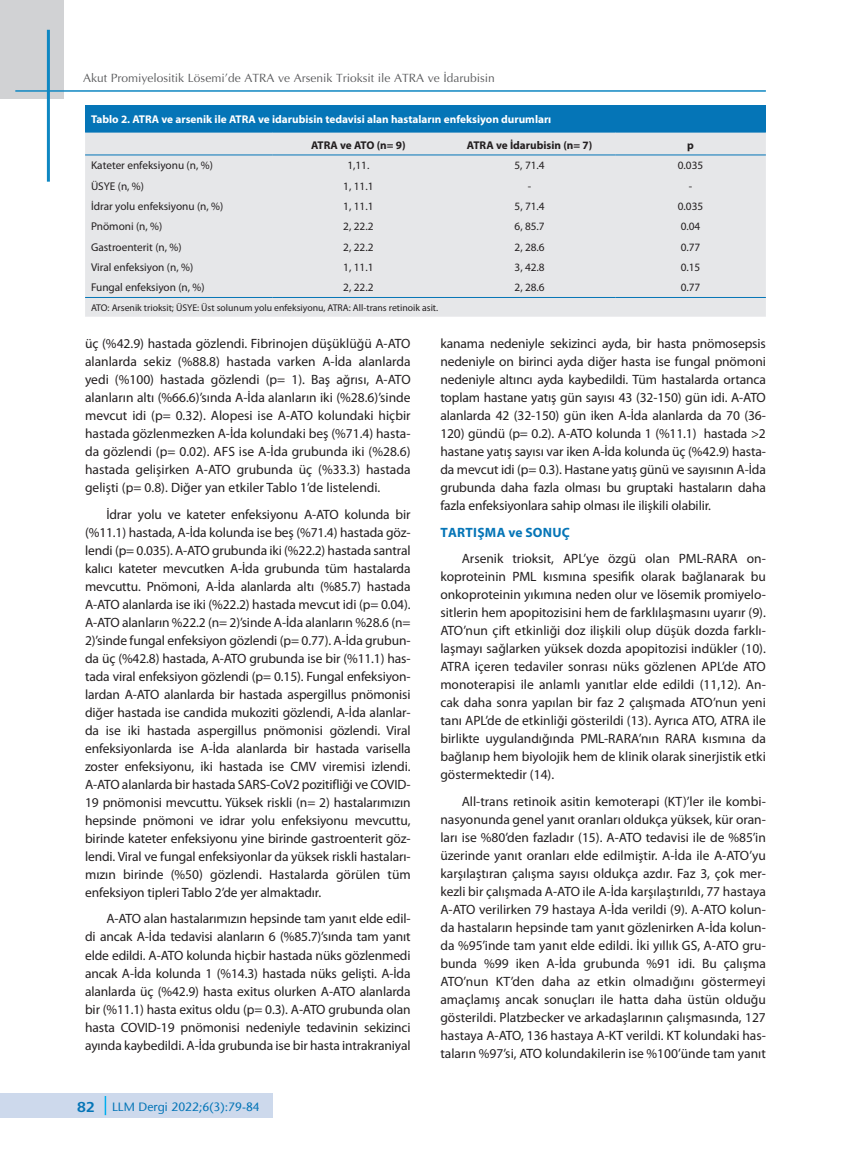
<style>
.page{position:relative;width:851px;height:1149px;background:#fff}
.page>*{position:absolute;margin:0;border:0;box-sizing:border-box;transform-origin:0 0}
.t1{font:13.5px/18px "Myriad Pro";color:#231f20;text-align:justify}
.t2{font:700 13.5px "Myriad Pro";letter-spacing:.02em;color:#0575b7}
.t3{font:12px "Optima Tr";color:#57585a}
.t4{font:500 12px "Stone Sans Std";color:#0575b7}
.t5{font:11.25px "Myriad Pro";color:#231f20}
.t6{font:700 11.25px "Myriad Pro";color:#fff}
.t7{font:700 11.25px "Myriad Pro";color:#231f20}
.t8{font:9.75px "Myriad Pro";color:#231f20}
.s1{font-family:"Frutiger Next Pro";font-weight:700;font-size:15px}
</style>
<div class="page">
<div style="left:0;top:0;width:64px;height:99px;background:#d1d2d4"></div>
<div style="left:0;top:1092px;width:273px;height:25px;background:#cdd9ec"></div>
<hr style="left:15px;top:90px;width:750px;height:2px;background:#0e87c2">
<svg style="left:105px;top:1096px;width:1px;height:18px"></svg>
<hr style="left:47px;top:30px;width:3px;height:152px;background:#0e87c2">
<div style="left:85px;top:106px;width:680px;height:26px;background:#0575b7"></div>
<div style="left:85px;top:133px;width:680px;height:183px;background:#e6e7e9"></div>
<hr style="left:85px;top:132px;width:188px;height:1px;background:#0575b7">
<hr style="left:273px;top:132px;width:171px;height:1px;background:#0575b7">
<hr style="left:444px;top:132px;width:171px;height:1px;background:#0575b7">
<hr style="left:615px;top:132px;width:150px;height:1px;background:#0575b7">
<hr style="left:85px;top:154px;width:188px;height:1px;background:#0575b7">
<hr style="left:273px;top:154px;width:171px;height:1px;background:#0575b7">
<hr style="left:444px;top:154px;width:171px;height:1px;background:#0575b7">
<hr style="left:615px;top:154px;width:150px;height:1px;background:#0575b7">
<hr style="left:85px;top:297px;width:188px;height:1px;background:#0575b7">
<hr style="left:273px;top:297px;width:171px;height:1px;background:#0575b7">
<hr style="left:444px;top:297px;width:171px;height:1px;background:#0575b7">
<hr style="left:615px;top:297px;width:150px;height:1px;background:#0575b7">
<p class="t3" style="left:83px;top:71px;width:413px">Akut Promiyelositik Lösemi’de ATRA ve Arsenik Trioksit ile ATRA ve İdarubisin</p>
<p class="t6" style="left:91px;top:113px;width:462px">Tablo 2. ATRA ve arsenik ile ATRA ve idarubisin tedavisi alan hastaların enfeksiyon durumları</p>
<p class="t7" style="left:311px;top:139px;width:96px">ATRA ve ATO (n= 9)</p>
<p class="t7" style="left:467px;top:139px;width:127px">ATRA ve İdarubisin (n= 7)</p>
<p class="t7" style="left:687px;top:139px;width:8px">p</p>
<p class="t5" style="left:91px;top:159px;width:123px">Kateter enfeksiyonu (n, %)</p>
<p class="t5" style="left:347px;top:159px;width:23px">1,11.</p>
<p class="t5" style="left:514px;top:159px;width:32px">5, 71.4</p>
<p class="t5" style="left:677px;top:159px;width:27px">0.035</p>
<p class="t5" style="left:91px;top:180px;width:55px">ÜSYE (n, %)</p>
<p class="t5" style="left:343px;top:180px;width:32px">1, 11.1</p>
<p class="t5" style="left:528px;top:180px;width:5px">-</p>
<p class="t5" style="left:688px;top:180px;width:5px">-</p>
<p class="t5" style="left:91px;top:200px;width:134px">İdrar yolu enfeksiyonu (n, %)</p>
<p class="t5" style="left:343px;top:200px;width:32px">1, 11.1</p>
<p class="t5" style="left:514px;top:200px;width:32px">5, 71.4</p>
<p class="t5" style="left:677px;top:200px;width:27px">0.035</p>
<p class="t5" style="left:91px;top:220px;width:73px">Pnömoni (n, %)</p>
<p class="t5" style="left:343px;top:220px;width:32px">2, 22.2</p>
<p class="t5" style="left:514px;top:220px;width:32px">6, 85.7</p>
<p class="t5" style="left:680px;top:220px;width:21px">0.04</p>
<p class="t5" style="left:91px;top:241px;width:92px">Gastroenterit (n, %)</p>
<p class="t5" style="left:343px;top:241px;width:32px">2, 22.2</p>
<p class="t5" style="left:514px;top:241px;width:32px">2, 28.6</p>
<p class="t5" style="left:680px;top:241px;width:21px">0.77</p>
<p class="t5" style="left:91px;top:261px;width:104px">Viral enfeksiyon (n, %)</p>
<p class="t5" style="left:343px;top:261px;width:32px">1, 11.1</p>
<p class="t5" style="left:514px;top:261px;width:32px">3, 42.8</p>
<p class="t5" style="left:680px;top:261px;width:21px">0.15</p>
<p class="t5" style="left:91px;top:281px;width:115px">Fungal enfeksiyon (n, %)</p>
<p class="t5" style="left:343px;top:281px;width:32px">2, 22.2</p>
<p class="t5" style="left:514px;top:281px;width:32px">2, 28.6</p>
<p class="t5" style="left:680px;top:281px;width:21px">0.77</p>
<p class="t8" style="left:91px;top:302px;width:348px">ATO: Arsenik trioksit; ÜSYE: Üst solunum yolu enfeksiyonu, ATRA: All-trans retinoik asit.</p>
<p class="t1" style="left:85px;top:335px;width:327px">üç (%42.9) hastada gözlendi. Fibrinojen düşüklüğü A-ATO alanlarda sekiz (%88.8) hastada varken A-İda alanlarda yedi (%100) hastada gözlendi (p= 1). Baş ağrısı, A-ATO alanların altı (%66.6)’sında A-İda alanların iki (%28.6)’sinde mevcut idi (p= 0.32). Alopesi ise A-ATO kolundaki hiçbir hastada gözlenmezken A-İda kolundaki beş (%71.4) hasta&shy;da gözlendi (p= 0.02). AFS ise A-İda grubunda iki (%28.6) hastada gelişirken A-ATO grubunda üç (%33.3) hastada gelişti (p= 0.8). Diğer yan etkiler Tablo 1’de listelendi.</p>
<p class="t1" style="left:85px;top:505px;width:327px;text-indent:21px">İdrar yolu ve kateter enfeksiyonu A-ATO kolunda bir (%11.1) hastada, A-İda kolunda ise beş (%71.4) hastada göz&shy;lendi (p= 0.035). A-ATO grubunda iki (%22.2) hastada santral kalıcı kateter mevcutken A-İda grubunda tüm hastalarda mevcuttu. Pnömoni, A-İda alanlarda altı (%85.7) hastada A-ATO alanlarda ise iki (%22.2) hastada mevcut idi (p= 0.04).<br>A-ATO alanların %22.2 (n= 2)’sinde A-İda alanların %28.6 (n= 2)’sinde fungal enfeksiyon gözlendi (p= 0.77). A-İda grubun&shy;da üç (%42.8) hastada, A-ATO grubunda ise bir (%11.1) has&shy;tada viral enfeksiyon gözlendi (p= 0.15). Fungal enfeksiyon&shy;lardan A-ATO alanlarda bir hastada aspergillus pnömonisi diğer hastada ise candida mukoziti gözlendi, A-İda alanlar&shy;da ise iki hastada aspergillus pnömonisi gözlendi. Viral enfeksiyonlarda ise A-İda alanlarda bir hastada varisella zoster enfeksiyonu, iki hastada ise CMV viremisi izlendi.<br>A-ATO alanlarda bir hastada SARS-CoV2 pozitifliği ve COVID-19 pnömonisi mevcuttu. Yüksek riskli (n= 2) hastalarımızın hepsinde pnömoni ve idrar yolu enfeksiyonu mevcuttu, birinde kateter enfeksiyonu yine birinde gastroenterit göz&shy;lendi. Viral ve fungal enfeksiyonlar da yüksek riskli hastaları&shy;mızın birinde (%50) gözlendi. Hastalarda görülen tüm enfeksiyon tipleri Tablo 2’de yer almaktadır.</p>
<p class="t1" style="left:85px;top:909px;width:327px;text-indent:21px">A-ATO alan hastalarımızın hepsinde tam yanıt elde edil&shy;di ancak A-İda tedavisi alanların 6 (%85.7)’sında tam yanıt elde edildi. A-ATO kolunda hiçbir hastada nüks gözlenmedi ancak A-İda kolunda 1 (%14.3) hastada nüks gelişti. A-İda alanlarda üç (%42.9) hasta exitus olurken A-ATO alanlarda bir (%11.1) hasta exitus oldu (p= 0.3). A-ATO grubunda olan hasta COVID-19 pnömonisi nedeniyle tedavinin sekizinci ayında kaybedildi. A-İda grubunda ise bir hasta intrakraniyal</p>
<p class="t4" style="left:77px;top:1098px;width:184px"><span class="s1">82</span> LLM Dergi 2022;6(3):79-84</p>
<p class="t1" style="left:440px;top:334px;width:327px">kanama nedeniyle sekizinci ayda, bir hasta pnömosepsis nedeniyle on birinci ayda diğer hasta ise fungal pnömoni nedeniyle altıncı ayda kaybedildi. Tüm hastalarda ortanca toplam hastane yatış gün sayısı 43 (32-150) gün idi. A-ATO alanlarda 42 (32-150) gün iken A-İda alanlarda da 70 (36- 120) gündü (p= 0.2). A-ATO kolunda 1 (%11.1) hastada &gt;2 hastane yatış sayısı var iken A-İda kolunda üç (%42.9) hasta&shy;da mevcut idi (p= 0.3). Hastane yatış günü ve sayısının A-İda grubunda daha fazla olması bu gruptaki hastaların daha fazla enfeksiyonlara sahip olması ile ilişkili olabilir.</p>
<p class="t2" style="left:440px;top:524px;width:95px">TARTIŞMA ve sonu</p>
<p class="t2" style="left:562px;top:524px;width:10px">ç</p>
<p class="t1" style="left:440px;top:549px;width:327px;text-indent:21px">Arsenik trioksit, APL’ye özgü olan PML-RARA on&shy;koproteinin PML kısmına spesifik olarak bağlanarak bu onkoproteinin yıkımına neden olur ve lösemik promiyelo&shy;sitlerin hem apopitozisini hem de farklılaşmasını uyarır (9).<br>ATO’nun çift etkinliği doz ilişkili olup düşük dozda farklı&shy;laşmayı sağlarken yüksek dozda apopitozisi indükler (10).<br>ATRA içeren tedaviler sonrası nüks gözlenen APL’de ATO monoterapisi ile anlamlı yanıtlar elde edildi (11,12). An&shy;cak daha sonra yapılan bir faz 2 çalışmada ATO’nun yeni tanı APL’de de etkinliği gösterildi (13). Ayrıca ATO, ATRA ile birlikte uygulandığında PML-RARA’nın RARA kısmına da bağlanıp hem biyolojik hem de klinik olarak sinerjistik etki göstermektedir (14).</p>
<p class="t1" style="left:440px;top:792px;width:327px;text-indent:21px">All-trans retinoik asitin kemoterapi (KT)’ler ile kombi&shy;nasyonunda genel yanıt oranları oldukça yüksek, kür oran&shy;ları ise %80’den fazladır (15). A-ATO tedavisi ile de %85’in üzerinde yanıt oranları elde edilmiştir. A-İda ile A-ATO’yu karşılaştıran çalışma sayısı oldukça azdır. Faz 3, çok mer&shy;kezli bir çalışmada A-ATO ile A-İda karşılaştırıldı, 77 hastaya A-ATO verilirken 79 hastaya A-İda verildi (9). A-ATO kolun&shy;da hastaların hepsinde tam yanıt gözlenirken A-İda kolun&shy;da %95’inde tam yanıt elde edildi. İki yıllık GS, A-ATO gru&shy;bunda %99 iken A-İda grubunda %91 idi. Bu çalışma ATO’nun KT’den daha az etkin olmadığını göstermeyi amaçlamış ancak sonuçları ile hatta daha üstün olduğu gösterildi. Platzbecker ve arkadaşlarının çalışmasında, 127 hastaya A-ATO, 136 hastaya A-KT verildi. KT kolundaki has&shy;taların %97’si, ATO kolundakilerin ise %100’ünde tam yanıt</p>
</div>
